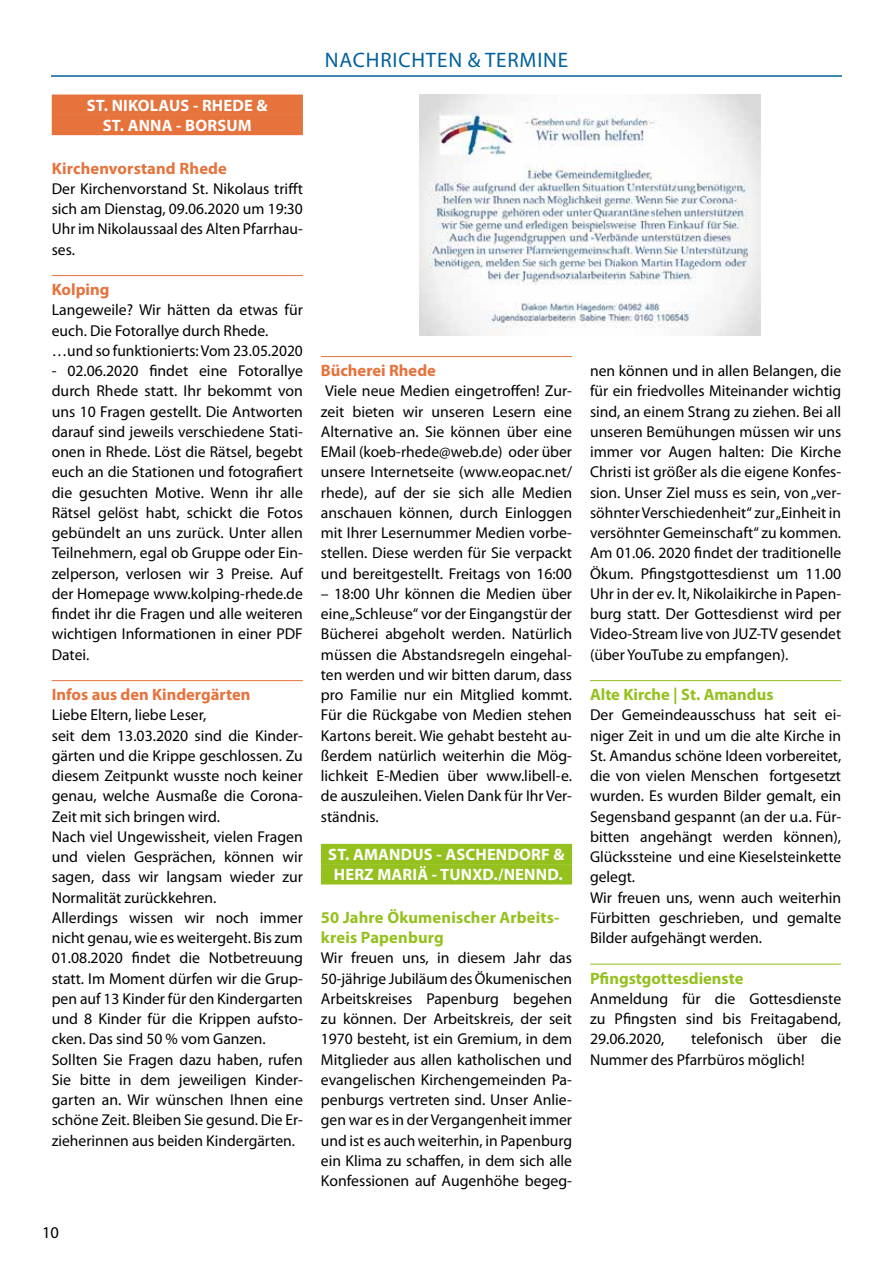
<style>
.page{position:relative;width:893px;height:1263px;background:#fff}
.page>*{position:absolute;margin:0;border:0;box-sizing:border-box;transform-origin:0 0}
.t1{font:21px "Myriad Pro";letter-spacing:.04em;color:#00619d}
.t2{font:700 16.5px/20.2px "Myriad Pro";color:#95c11f}
.t3{font:700 16.5px/20.2px "Myriad Pro";letter-spacing:.01em;color:#fff;text-align:center}
.t4{font:700 16.5px "Myriad Pro";color:#e6723c}
.t5{font:16.5px "Myriad Pro";color:#000}
.t6{font:15.75px/20.2px "Myriad Pro";color:#000;text-align:justify}
</style>
<div class="page">
<hr style="left:51px;top:75px;width:791px;height:2px;background:#00619d">
<div style="left:52px;top:95px;width:251px;height:20px;background:#e6723c"></div>
<div style="left:52px;top:115px;width:251px;height:20px;background:#e6723c"></div>
<hr style="left:52px;top:275px;width:251px;height:1px;background:#e6723c">
<hr style="left:52px;top:680px;width:251px;height:1px;background:#e6723c">
<hr style="left:321px;top:356px;width:251px;height:1px;background:#e6723c">
<div style="left:321px;top:844px;width:251px;height:20px;background:#95c11f"></div>
<div style="left:321px;top:864px;width:251px;height:20px;background:#95c11f"></div>
<hr style="left:590px;top:680px;width:251px;height:1px;background:#95c11f">
<hr style="left:590px;top:964px;width:251px;height:1px;background:#95c11f">
<img style="left:419px;top:95px;width:341px;height:241px">
<p class="t3" style="left:87px;top:94px;width:182px">ST. NIKOLAUS - RHEDE &amp;<br>ST. ANNA - BORSUM</p>
<p class="t4" style="left:52px;top:157px;width:177px">Kirchenvorstand Rhede</p>
<p class="t6" style="left:52px;top:178px;width:253px">Der Kirchenvorstand St. Nikolaus trifft sich am Dienstag, 09.06.2020 um 19:30<br>Uhr im Nikolaussaal des Alten Pfarrhau&shy;ses.</p>
<p class="t4" style="left:52px;top:279px;width:59px">Kolping</p>
<p class="t6" style="left:52px;top:300px;width:253px;text-align:left">Langeweile? Wir hätten da etwas für euch. Die Fotorallye durch Rhede. …und so funktionierts: Vom 23.05.2020</p>
<p class="t6" style="left:52px;top:360px;width:253px">- 02.06.2020 findet eine Fotorallye durch Rhede statt. Ihr bekommt von uns 10 Fragen gestellt. Die Antworten darauf sind jeweils verschiedene Stati&shy;onen in Rhede. Löst die Rätsel, begebt euch an die Stationen und fotografiert die gesuchten Motive. Wenn ihr alle Rätsel gelöst habt, schickt die Fotos gebündelt an uns zurück. Unter allen Teilnehmern, egal ob Gruppe oder Ein&shy;zelperson, verlosen wir 3 Preise. Auf der Homepage www.kolping-rhede.de findet ihr die Fragen und alle weiteren wichtigen Informationen in einer PDF Datei.</p>
<p class="t4" style="left:52px;top:684px;width:200px">Infos aus den Kindergärten</p>
<p class="t6" style="left:52px;top:705px;width:253px;text-align:left">Liebe Eltern, liebe Leser,<br>seit dem 13.03.2020 sind die Kinder&shy;gärten und die Krippe geschlossen. Zu diesem Zeitpunkt wusste noch keiner genau, welche Ausmaße die Corona-Zeit mit sich bringen wird.<br>Nach viel Ungewissheit, vielen Fragen und vielen Gesprächen, können wir sagen, dass wir langsam wieder zur Normalität zurückkehren.<br>Allerdings wissen wir noch immer nicht genau, wie es weitergeht. Bis zum 01.08.2020 findet die Notbetreuung statt. Im Moment dürfen wir die Grup&shy;pen auf 13 Kinder für den Kindergarten und 8 Kinder für die Krippen aufsto&shy;cken. Das sind 50 % vom Ganzen.<br>Sollten Sie Fragen dazu haben, rufen Sie bitte in dem jeweiligen Kinder&shy;garten an. Wir wünschen Ihnen eine schöne Zeit. Bleiben Sie gesund. Die Er&shy;zieherinnen aus beiden Kindergärten.</p>
<p class="t5" style="left:42px;top:1222px;width:18px">10</p>
<h1 class="t1" style="left:325px;top:47px;width:245px">NACHRICHTEN &amp; TERMINE</h1>
<p class="t4" style="left:321px;top:360px;width:116px">Bücherei Rhede</p>
<p class="t6" style="left:321px;top:381px;width:253px">Viele neue Medien eingetroffen! Zur&shy;zeit bieten wir unseren Lesern eine Alternative an. Sie können über eine EMail (koeb-rhede@web.de) oder über unsere Internetseite (www.eopac.net/ rhede), auf der sie sich alle Medien anschauen können, durch Einloggen mit Ihrer Lesernummer Medien vorbe&shy;stellen. Diese werden für Sie verpackt und bereitgestellt. Freitags von 16:00</p>
<p class="t6" style="left:321px;top:583px;width:253px">– 18:00 Uhr können die Medien über eine „Schleuse“ vor der Eingangstür der Bücherei abgeholt werden. Natürlich müssen die Abstandsregeln eingehal&shy;ten werden und wir bitten darum, dass pro Familie nur ein Mitglied kommt.<br>Für die Rückgabe von Medien stehen Kartons bereit. Wie gehabt besteht au&shy;ßerdem natürlich weiterhin die Mög&shy;lichkeit E-Medien über www.libell-e. de auszuleihen. Vielen Dank für Ihr Ver&shy;ständnis.</p>
<p class="t3" style="left:328px;top:844px;width:238px">ST. AMANDUS - ASCHENDORF &amp;<br>HERZ MARIÄ - TUNXD./NENND.</p>
<p class="t2" style="left:321px;top:907px;width:240px">50 Jahre Ökumenischer Arbeits&shy;kreis Papenburg</p>
<p class="t6" style="left:321px;top:948px;width:253px">Wir freuen uns, in diesem Jahr das 50-jährige Jubiläum des Ökumenischen Arbeitskreises Papenburg begehen zu können. Der Arbeitskreis, der seit 1970 besteht, ist ein Gremium, in dem Mitglieder aus allen katholischen und evangelischen Kirchengemeinden Pa&shy;penburgs vertreten sind. Unser Anlie&shy;gen war es in der Vergangenheit immer und ist es auch weiterhin, in Papenburg ein Klima zu schaffen, in dem sich alle Konfessionen auf Augenhöhe begeg-</p>
<p class="t6" style="left:590px;top:360px;width:253px">nen können und in allen Belangen, die für ein friedvolles Miteinander wichtig sind, an einem Strang zu ziehen. Bei all unseren Bemühungen müssen wir uns immer vor Augen halten: Die Kirche Christi ist größer als die eigene Konfes&shy;sion. Unser Ziel muss es sein, von „ver&shy;söhnter Verschiedenheit“ zur „Einheit in versöhnter Gemeinschaft“ zu kommen.<br>Am 01.06. 2020 findet der traditionelle Ökum. Pfingstgottesdienst um 11.00<br>Uhr in der ev. lt, Nikolaikirche in Papen&shy;burg statt. Der Gottesdienst wird per Video-Stream live von JUZ-TV gesendet (über YouTube zu empfangen).</p>
<p class="t2" style="left:590px;top:684px;width:185px">Alte Kirche | St. Amandus</p>
<p class="t6" style="left:590px;top:705px;width:253px;text-align:left">Der Gemeindeausschuss hat seit ei&shy;niger Zeit in und um die alte Kirche in St. Amandus schöne Ideen vorbereitet, die von vielen Menschen fortgesetzt wurden. Es wurden Bilder gemalt, ein Segensband gespannt (an der u.a. Für&shy;bitten angehängt werden können), Glückssteine und eine Kieselsteinkette gelegt.<br>Wir freuen uns, wenn auch weiterhin Fürbitten geschrieben, und gemalte Bilder aufgehängt werden.</p>
<p class="t2" style="left:590px;top:967px;width:155px">Pfingstgottesdienste</p>
<p class="t6" style="left:590px;top:988px;width:253px">Anmeldung für die Gottesdienste zu Pfingsten sind bis Freitagabend, 29.06.2020,</p>
<p class="t6" style="left:590px;top:1029px;width:253px;text-indent:101px">telefonisch über die<br>Nummer des Pfarrbüros möglich!</p>
</div>
